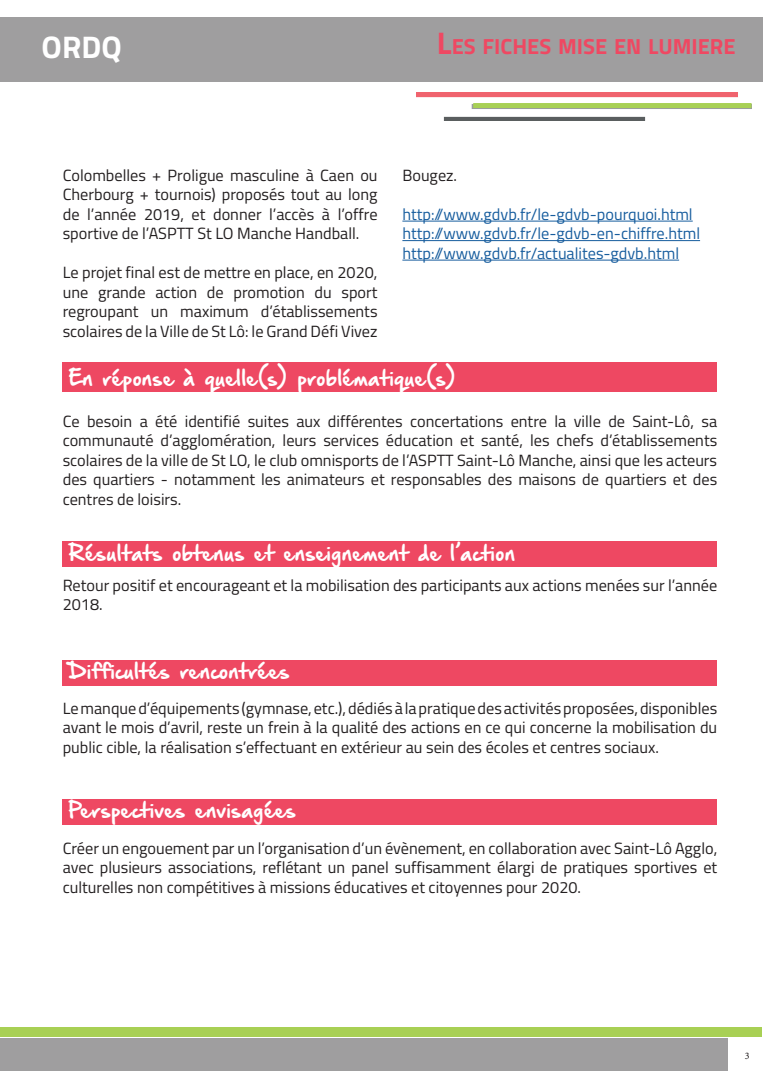
<style>
.page{position:relative;width:780px;height:1088px;background:#fff}
.page>*{position:absolute;margin:0;border:0;box-sizing:border-box;transform-origin:0 0}
.t1{font:700 31.25px "Titillium Web";color:#fff}
.t2{font:700 21.88px "Titillium Web";color:#ef4862}
.t3{font:18.75px "Hand Of Sean Demo";color:#fff}
.t4{font:16.25px/19.5px "Titillium Web";color:#231f20;text-align:justify}
.t5{font:16.25px/19.5px "Titillium Web";color:#175d9e}
.t6{font:10px "Minion Pro";color:#231f20}
.s1{font-size:31.25px}
</style>
<div class="page">
<div style="left:0;top:18px;width:762px;height:64px;background:#9f9e9f"></div>
<div style="left:0;top:1038px;width:18px;height:32px;background:#9f9e9f"></div>
<div style="left:18px;top:1038px;width:710px;height:32px;background:#9f9e9f"></div>
<div style="left:0;top:1027px;width:762px;height:10px;background:#a8d054"></div>
<img style="left:416px;top:92px;width:335px;height:29px">
<div style="left:473px;top:103px;width:278px;height:5px;background:#a8d055"></div>
<div style="left:63px;top:799px;width:654px;height:26px;background:#ee4862"></div>
<div style="left:63px;top:660px;width:654px;height:25px;background:#ee4862"></div>
<div style="left:63px;top:541px;width:654px;height:26px;background:#ee4862"></div>
<div style="left:63px;top:363px;width:654px;height:29px;background:#ee4862"></div>
<hr style="left:402px;top:221px;width:290px;height:1px;background:#175d9e">
<hr style="left:402px;top:240px;width:298px;height:1px;background:#175d9e">
<hr style="left:402px;top:260px;width:277px;height:1px;background:#175d9e">
<h1 class="t1" style="left:42px;top:24px;width:82px">ORDQ</h1>
<h2 class="t2" style="left:437px;top:30px;width:300px"><span class="s1">L</span>ES FICHES MISE EN LUMIERE</h2>
<p class="t4" style="left:63px;top:164px;width:316px">Colombelles + Proligue masculine à Caen ou Cherbourg + tournois) proposés tout au long de l’année 2019, et donner l’accès à l’offre sportive de l’ASPTT St LO Manche Handball.</p>
<p class="t4" style="left:63px;top:262px;width:316px">Le projet final est de mettre en place, en 2020, une grande action de promotion du sport regroupant un maximum d’établissements scolaires de la Ville de St Lô: le Grand Défi Vivez</p>
<p class="t4" style="left:402px;top:164px;width:56px">Bougez.</p>
<p class="t5" style="left:402px;top:203px;width:299px">http://www.gdvb.fr/le-gdvb-pourquoi.html http://www.gdvb.fr/le-gdvb-en-chiffre.html http://www.gdvb.fr/actualites-gdvb.html</p>
<p class="t3" style="left:69px;top:369px;width:389px">En réponse à quelle(s) problématique(s)</p>
<p class="t4" style="left:63px;top:411px;width:656px">Ce besoin a été identifié suites aux différentes concertations entre la ville de Saint-Lô, sa communauté d’agglomération, leurs services éducation et santé, les chefs d’établissements scolaires de la ville de St LO, le club omnisports de l’ASPTT Saint-Lô Manche, ainsi que les acteurs des quartiers - notamment les animateurs et responsables des maisons de quartiers et des centres de loisirs.</p>
<p class="t3" style="left:69px;top:543px;width:448px">Résultats obtenus et enseignement de l’action</p>
<p class="t4" style="left:63px;top:574px;width:656px">Retour positif et encourageant et la mobilisation des participants aux actions menées sur l’année<br>2018.</p>
<p class="t3" style="left:69px;top:662px;width:222px">Difficultés rencontrées</p>
<p class="t4" style="left:63px;top:698px;width:656px">Le manque d’équipements (gymnase, etc.), dédiés à la pratique des activités proposées, disponibles avant le mois d’avril, reste un frein à la qualité des actions en ce qui concerne la mobilisation du public cible, la réalisation s’effectuant en extérieur au sein des écoles et centres sociaux.</p>
<p class="t3" style="left:69px;top:801px;width:229px">Perspectives envisagées</p>
<p class="t4" style="left:63px;top:838px;width:656px">Créer un engouement par un l’organisation d’un évènement, en collaboration avec Saint-Lô Agglo, avec plusieurs associations, reflétant un panel suffisamment élargi de pratiques sportives et culturelles non compétitives à missions éducatives et citoyennes pour 2020.</p>
<p class="t6" style="left:744px;top:1049px;width:6px">3</p>
</div>
